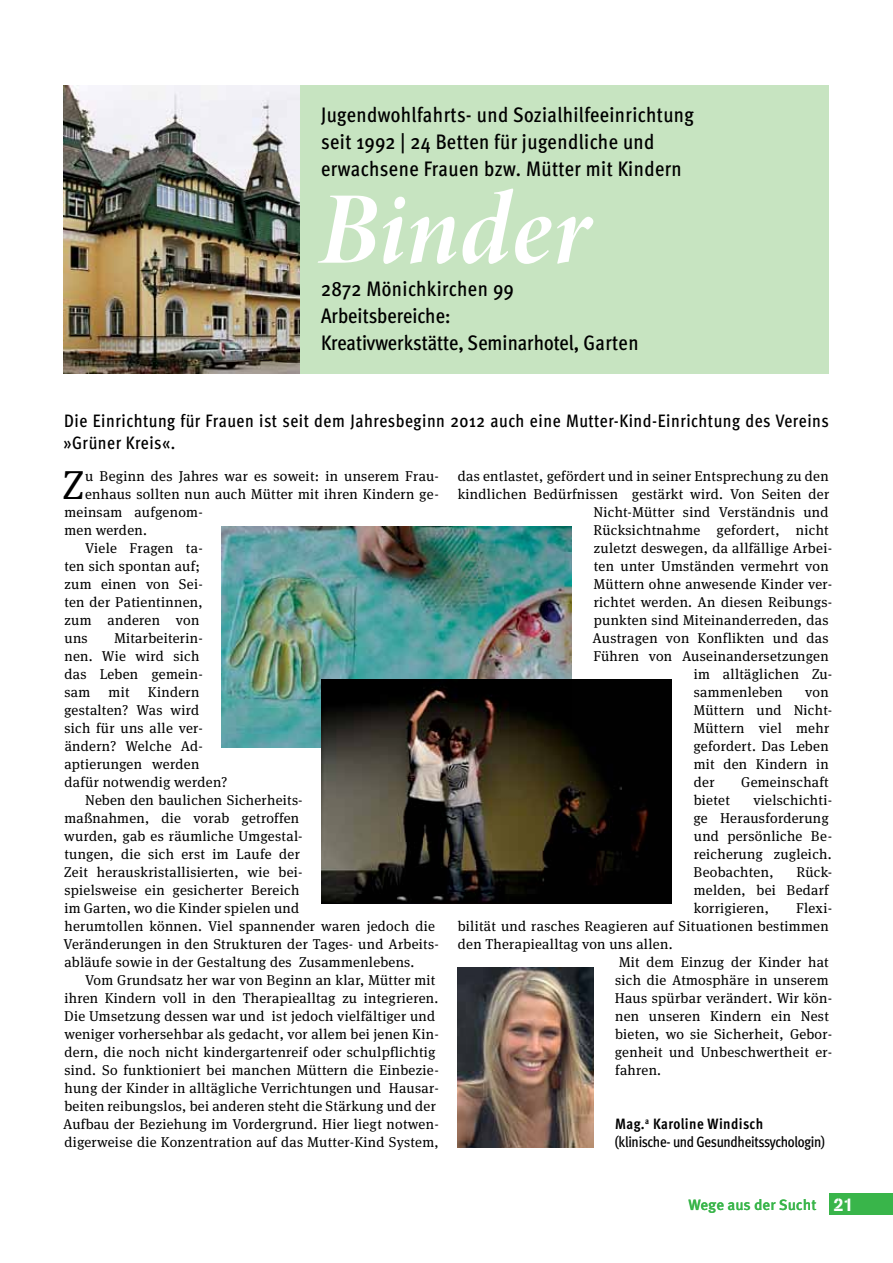
<style>
.page{position:relative;width:893px;height:1263px;background:#fff}
.page>*{position:absolute;margin:0;border:0;box-sizing:border-box;transform-origin:0 0}
.t1{font:103.5px "Minion Pro Bold It Disp";letter-spacing:.005em;color:#fff}
.t2{font:40.35px "Meta Serif OT";color:#000}
.t3{font:500 condensed 21px/27px "Meta OT";letter-spacing:.015em;color:#000}
.t4{font:500 condensed 18px/21.6px "Meta OT";letter-spacing:.03em;color:#000}
.t5{font:500 condensed 15px/18px "Meta OT";letter-spacing:-.02em;color:#000}
.t6{font:500 15px "Meta OT";color:#39b54a}
.t7{font:14.25px/18px "Meta Serif OT";letter-spacing:.02em;color:#000}
.s1{font-weight:700}
.s2{font-family:"Stencilia A";font-weight:400;font-size:18px;color:#fff}
.s3{font-family:"AG Book Stencil";font-weight:400;font-size:18px;color:#fff}
</style>
<div class="page">
<div style="left:829px;top:1193px;width:64px;height:22px;background:#3db54b"></div>
<div style="left:829px;top:1194px;width:64px;height:21px;background:#39b54a"></div>
<div style="left:64px;top:85px;width:765px;height:289px;background:#c7e4c1"></div>
<img style="left:221px;top:526px;width:351px;height:221px">
<img style="left:457px;top:967px;width:136px;height:180px">
<img style="left:321px;top:679px;width:351px;height:225px">
<img style="left:64px;top:85px;width:236px;height:289px">
<h3 class="t3" style="left:321px;top:101px;width:374px">Jugendwohlfahrts- und Sozialhilfeeinrichtung seit 1992 | 24 Betten für jugendliche und erwachsene Frauen bzw. Mütter mit Kindern</h3>
<h1 class="t1" style="left:318px;top:160px;width:273px">Binder</h1>
<h3 class="t3" style="left:321px;top:275px;width:319px">2872 Mönichkirchen 99<br>Arbeitsbereiche:<br>Kreativwerkstätte, Seminarhotel, Garten</h3>
<p class="t4" style="left:63px;top:409px;width:767px">Die Einrichtung für Frauen ist seit dem Jahresbeginn 2012 auch eine Mutter-Kind-Einrichtung des Vereins »Grüner Kreis«.</p>
<p class="t7" style="left:458px;top:467px;width:372px">das entlastet, gefördert und in seiner Entsprechung zu den</p>
<p class="t7" style="left:458px;top:485px;width:373px">kindlichen Bedürfnissen gestärkt wird. Von Seiten der</p>
<p class="t7" style="left:594px;top:503px;width:236px">Nicht-Mütter sind Verständnis und</p>
<p class="t7" style="left:594px;top:521px;width:237px">Rücksichtnahme gefordert, nicht</p>
<p class="t7" style="left:594px;top:539px;width:240px">zuletzt deswegen, da allfällige Arbei-</p>
<p class="t7" style="left:594px;top:557px;width:236px">ten unter Umständen vermehrt von</p>
<p class="t7" style="left:594px;top:575px;width:240px">Müttern ohne anwesende Kinder ver-</p>
<p class="t7" style="left:594px;top:593px;width:240px">richtet werden. An diesen Reibungs-</p>
<p class="t7" style="left:594px;top:611px;width:236px">punkten sind Miteinanderreden, das</p>
<p class="t7" style="left:593px;top:629px;width:237px">Austragen von Konflikten und das</p>
<p class="t7" style="left:594px;top:647px;width:236px">Führen von Auseinandersetzungen</p>
<p class="t7" style="left:694px;top:665px;width:140px">im alltäglichen Zu-</p>
<p class="t7" style="left:694px;top:683px;width:91px">sammenleben</p>
<h2 class="t2" style="left:63px;top:462px;width:22px">Z</h2>
<p class="t7" style="left:85px;top:467px;width:355px">u Beginn des Jahres war es soweit: in unserem Frau-</p>
<p class="t7" style="left:85px;top:485px;width:355px">enhaus sollten nun auch Mütter mit ihren Kindern ge-</p>
<p class="t7" style="left:64px;top:503px;width:140px">meinsam aufgenom-</p>
<p class="t7" style="left:64px;top:521px;width:84px">men werden.</p>
<p class="t7" style="left:85px;top:539px;width:119px">Viele Fragen ta-</p>
<p class="t7" style="left:64px;top:557px;width:137px">ten sich spontan auf;</p>
<p class="t7" style="left:65px;top:575px;width:140px">zum einen von Sei-</p>
<p class="t7" style="left:64px;top:593px;width:140px">ten der Patientinnen,</p>
<p class="t7" style="left:65px;top:611px;width:136px">zum anderen von</p>
<p class="t7" style="left:64px;top:629px;width:25px">uns</p>
<p class="t7" style="left:64px;top:629px;width:140px;text-indent:50px">Mitarbeiterin&shy;nen. Wie wird sich das Leben gemein&shy;sam</p>
<p class="t7" style="left:109px;top:683px;width:23px">mit</p>
<p class="t7" style="left:148px;top:683px;width:53px">Kindern</p>
<p class="t7" style="left:64px;top:701px;width:137px">gestalten? Was wird</p>
<p class="t7" style="left:64px;top:719px;width:140px">sich für uns alle ver-</p>
<p class="t7" style="left:65px;top:737px;width:140px">ändern? Welche Ad-</p>
<p class="t7" style="left:64px;top:755px;width:136px">aptierungen werden</p>
<p class="t7" style="left:64px;top:773px;width:165px">dafür notwendig werden?</p>
<p class="t7" style="left:85px;top:791px;width:219px">Neben den baulichen Sicherheits-</p>
<p class="t7" style="left:64px;top:809px;width:236px">maßnahmen, die vorab getroffen</p>
<p class="t7" style="left:64px;top:827px;width:240px">wurden, gab es räumliche Umgestal-</p>
<p class="t7" style="left:64px;top:845px;width:237px">tungen, die sich erst im Laufe der</p>
<p class="t7" style="left:64px;top:863px;width:240px">Zeit herauskristallisierten, wie bei-</p>
<p class="t7" style="left:64px;top:881px;width:236px">spielsweise ein gesicherter Bereich</p>
<p class="t7" style="left:64px;top:899px;width:236px">im Garten, wo die Kinder spielen und</p>
<p class="t7" style="left:64px;top:917px;width:372px">herumtollen können. Viel spannender waren jedoch die</p>
<p class="t7" style="left:63px;top:935px;width:377px">Veränderungen in den Strukturen der Tages- und Arbeits-</p>
<p class="t7" style="left:64px;top:953px;width:351px">abläufe sowie in der Gestaltung des Zusammenlebens.</p>
<p class="t7" style="left:85px;top:971px;width:352px">Vom Grundsatz her war von Beginn an klar, Mütter mit</p>
<p class="t7" style="left:64px;top:989px;width:375px">ihren Kindern voll in den Therapiealltag zu integrieren.</p>
<p class="t7" style="left:64px;top:1007px;width:373px">Die Umsetzung dessen war und ist jedoch vielfältiger und</p>
<p class="t7" style="left:64px;top:1025px;width:376px">weniger vorhersehbar als gedacht, vor allem bei jenen Kin-</p>
<p class="t7" style="left:64px;top:1043px;width:373px">dern, die noch nicht kindergartenreif oder schulpflichtig</p>
<p class="t7" style="left:64px;top:1061px;width:376px">sind. So funktioniert bei manchen Müttern die Einbezie-</p>
<p class="t7" style="left:64px;top:1079px;width:376px">hung der Kinder in alltägliche Verrichtungen und Hausar-</p>
<p class="t7" style="left:64px;top:1097px;width:373px">beiten reibungslos, bei anderen steht die Stärkung und der</p>
<p class="t7" style="left:63px;top:1115px;width:377px">Aufbau der Beziehung im Vordergrund. Hier liegt notwen-</p>
<p class="t7" style="left:64px;top:1133px;width:376px">digerweise die Konzentration auf das Mutter-Kind System,</p>
<p class="t7" style="left:693px;top:683px;width:140px;text-indent:112px">von<br>Müttern und Nicht-<br>Müttern viel mehr gefordert. Das Leben mit den Kindern in der</p>
<p class="t7" style="left:741px;top:773px;width:89px">Gemeinschaft</p>
<p class="t7" style="left:694px;top:791px;width:38px">bietet</p>
<p class="t7" style="left:693px;top:791px;width:140px;text-indent:60px">vielschichti&shy;ge Herausforderung und persönliche Be&shy;reicherung zugleich.<br>Beobachten,</p>
<p class="t7" style="left:694px;top:863px;width:140px;text-indent:103px">Rück&shy;melden, bei Bedarf korrigieren,</p>
<p class="t7" style="left:796px;top:899px;width:38px">Flexi-</p>
<p class="t7" style="left:458px;top:917px;width:372px">bilität und rasches Reagieren auf Situationen bestimmen</p>
<p class="t7" style="left:458px;top:935px;width:216px">den Therapiealltag von uns allen.</p>
<p class="t7" style="left:619px;top:953px;width:211px">Mit dem Einzug der Kinder hat</p>
<p class="t7" style="left:615px;top:971px;width:215px">sich die Atmosphäre in unserem</p>
<p class="t7" style="left:615px;top:989px;width:219px">Haus spürbar verändert. Wir kön-</p>
<p class="t7" style="left:615px;top:1007px;width:215px">nen unseren Kindern ein Nest</p>
<p class="t7" style="left:615px;top:1025px;width:219px">bieten, wo sie Sicherheit, Gebor-</p>
<p class="t7" style="left:615px;top:1043px;width:219px">genheit und Unbeschwertheit er-</p>
<p class="t7" style="left:615px;top:1061px;width:47px">fahren.</p>
<p class="t5" style="left:615px;top:1114px;width:211px"><span class="s1">Mag.</span><sup>a</sup> <span class="s1">Karoline Windisch<br></span>(klinische- und Gesundheitssychologin)</p>
<p class="t6" style="left:688px;top:1196px;width:167px">Wege aus der Sucht <span class="s2">19</span><span class="s3">21</span></p>
</div>
